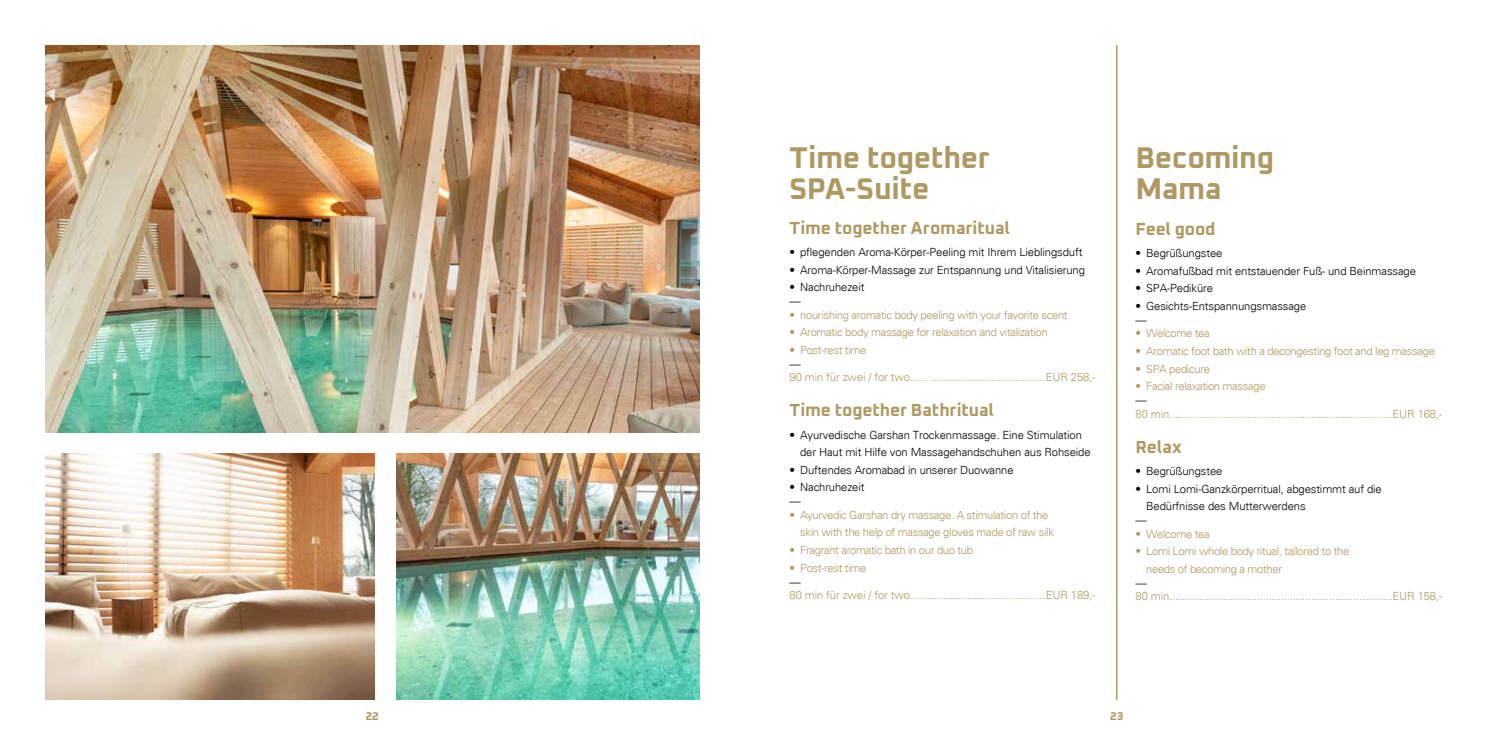
<style>
.page{position:relative;width:1489px;height:745px;background:#fff}
.page>*{position:absolute;margin:0;border:0;box-sizing:border-box;transform-origin:0 0}
.t1{font:700 30px/30px "Oxanium";letter-spacing:-.015em;color:#ae9962}
.t2{font:700 17.5px "Oxanium";letter-spacing:-.01em;color:#ae9962}
.t3{font:300 11.25px/10px "Univers";letter-spacing:-.01em;color:#000}
.t4{font:300 11.25px/17.5px "Univers";letter-spacing:-.03em;color:#ae9962}
.t5{font:300 11.25px "Univers";letter-spacing:-.01em;color:#ae9962}
.t6{font:700 11.25px "Oxanium";color:#ae9962}
</style>
<div class="page">
<hr style="left:1116px;top:45px;width:1px;height:654px;background:#ae9962">
<img style="left:396px;top:453px;width:303px;height:246px">
<img style="left:45px;top:45px;width:654px;height:387px">
<img style="left:45px;top:453px;width:329px;height:246px">
<h1 class="t1" style="left:789px;top:142px;width:202px">Time together<br>SPA-Suite</h1>
<h2 class="t2" style="left:789px;top:216px;width:222px">Time together Aromaritual</h2>
<p class="t3" style="left:789px;top:247px;width:294px">• pflegenden Aroma-Körper-Peeling mit Ihrem Lieblingsduft</p>
<p class="t3" style="left:789px;top:264px;width:297px">• Aroma-Körper-Massage zur Entspannung und Vitalisierung</p>
<p class="t3" style="left:789px;top:282px;width:77px">• Nachruhezeit __</p>
<p class="t4" style="left:789px;top:306px;width:280px">• nourishing aromatic body peeling with your favorite scent</p>
<p class="t4" style="left:789px;top:323px;width:260px">• Aromatic body massage for relaxation and vitalization</p>
<p class="t4" style="left:789px;top:341px;width:78px">• Post-rest time</p>
<p class="t3" style="left:789px;top:354px;width:13px">__</p>
<p class="t5" style="left:789px;top:370px;width:307px">90 min für zwei / for two...... ......................................EUR 258,-</p>
<h2 class="t2" style="left:789px;top:398px;width:206px">Time together Bathritual</h2>
<p class="t3" style="left:800px;top:426px;width:292px;line-height:17.5px;text-indent:-11px">• Ayurvedische Garshan Trockenmassage. Eine Stimulation der Haut mit Hilfe von Massagehandschuhen aus Rohseide</p>
<p class="t3" style="left:789px;top:464px;width:226px">• Duftendes Aromabad in unserer Duowanne</p>
<p class="t3" style="left:789px;top:482px;width:77px">• Nachruhezeit __</p>
<p class="t4" style="left:800px;top:506px;width:255px;text-indent:-11px">• Ayurvedic Garshan dry massage. A stimulation of the skin with the help of massage gloves made of raw silk</p>
<p class="t4" style="left:789px;top:541px;width:185px">• Fragrant aromatic bath in our duo tub</p>
<p class="t4" style="left:789px;top:558px;width:78px">• Post-rest time</p>
<p class="t3" style="left:789px;top:572px;width:13px">__</p>
<p class="t5" style="left:789px;top:588px;width:307px">80 min für zwei / for two.............................................EUR 189,-</p>
<h1 class="t1" style="left:1135px;top:142px;width:140px">Becoming<br>Mama</h1>
<h2 class="t2" style="left:1135px;top:217px;width:82px">Feel good</h2>
<p class="t3" style="left:1135px;top:248px;width:88px">• Begrüßungstee</p>
<p class="t3" style="left:1135px;top:266px;width:282px">• Aromafußbad mit entstauender Fuß- und Beinmassage</p>
<p class="t3" style="left:1135px;top:283px;width:79px">• SPA-Pediküre</p>
<p class="t3" style="left:1135px;top:301px;width:172px">• Gesichts-Entspannungsmassage __</p>
<p class="t4" style="left:1135px;top:324px;width:76px">• Welcome tea</p>
<p class="t4" style="left:1135px;top:342px;width:301px">• Aromatic foot bath with a decongesting foot and leg massage</p>
<p class="t4" style="left:1135px;top:359px;width:76px">• SPA pedicure</p>
<p class="t4" style="left:1135px;top:377px;width:132px">• Facial relaxation massage</p>
<p class="t3" style="left:1135px;top:391px;width:13px">__</p>
<p class="t5" style="left:1135px;top:406px;width:308px">80 min..........................................................................EUR 168,-</p>
<h2 class="t2" style="left:1135px;top:435px;width:48px">Relax</h2>
<p class="t3" style="left:1135px;top:466px;width:88px">• Begrüßungstee</p>
<p class="t3" style="left:1146px;top:479px;width:237px;line-height:17.5px;text-indent:-11px">• Lomi Lomi-Ganzkörperritual, abgestimmt auf die<br>Bedürfnisse des Mutterwerdens</p>
<p class="t3" style="left:1135px;top:511px;width:13px">__</p>
<p class="t4" style="left:1135px;top:524px;width:76px">• Welcome tea</p>
<p class="t4" style="left:1146px;top:542px;width:205px;text-indent:-11px">• Lomi Lomi whole body ritual, tailored to the needs of becoming a mother</p>
<p class="t3" style="left:1135px;top:573px;width:13px">__</p>
<p class="t5" style="left:1135px;top:589px;width:308px">80 min..........................................................................EUR 158,-</p>
<p class="t6" style="left:366px;top:708px;width:14px">22</p>
<p class="t6" style="left:1110px;top:708px;width:14px">23</p>
</div>
